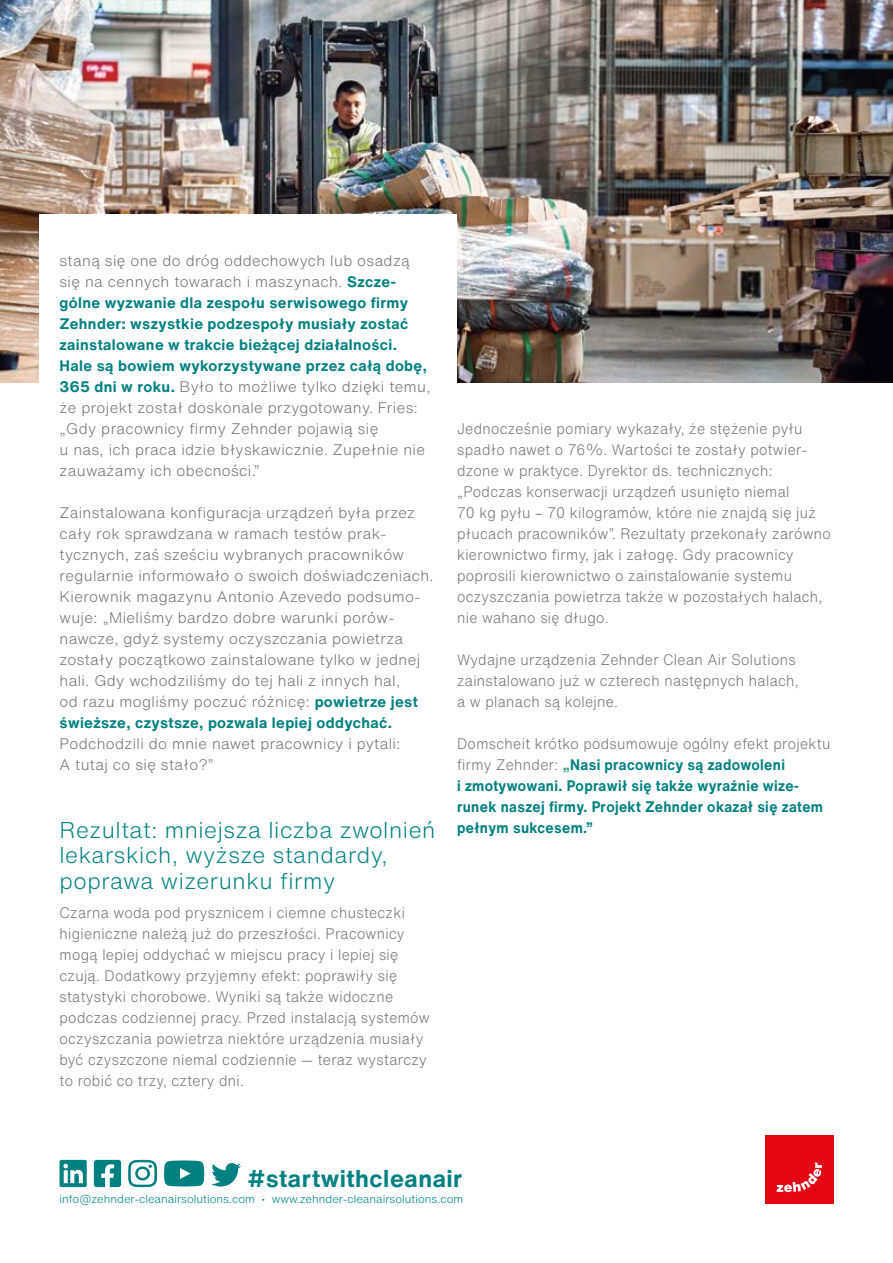
<style>
.page{position:relative;width:893px;height:1263px;background:#fff}
.page>*{position:absolute;margin:0;border:0;box-sizing:border-box;transform-origin:0 0}
.t1{font:700 24px "Helvetica Now Text";letter-spacing:.02em;color:#008081}
.t2{font:300 22.5px/25.5px "Helvetica Now Text";letter-spacing:.025em;color:#008080}
.t3{font:300 15px/21px "Helvetica Now Text";letter-spacing:.025em;color:#706f6f}
.t4{font:300 15px/21px "Helvetica Now Text";letter-spacing:.025em;color:#706f6f;scale:.94 1}
.t5{font:700 15px/21px "Helvetica Now Text";letter-spacing:.025em;color:#008080;scale:.94 1}
.t6{font:300 11.4px "Helvetica Now Text";color:#008081}
.s1{font-weight:700;color:#008080}
.s2{font-weight:300;color:#706f6f}
.s3{color:#3f9f88}
</style>
<div class="page">
<svg style="left:60px;top:1160px;width:27px;height:27px"></svg>
<svg style="left:128px;top:1160px;width:29px;height:27px"></svg>
<svg style="left:94px;top:1160px;width:27px;height:27px"></svg>
<svg style="left:164px;top:1160px;width:40px;height:26px"></svg>
<svg style="left:211px;top:1163px;width:30px;height:23px"></svg>
<img style="left:0;top:0;width:893px;height:383px">
<div style="left:765px;top:1135px;width:68px;height:68px;background:#e30613"></div>
<svg style="left:777px;top:1162px;width:45px;height:30px"></svg>
<div style="left:40px;top:215px;width:417px;height:172px;background:#fff"></div>
<p class="t3" style="left:60px;top:250px;width:372px">staną się one do dróg oddechowych lub osadzą się na cennych towarach i maszynach. <span class="s1">Szcze&shy;gólne wyzwanie dla zespołu serwisowego firmy Zehnder: wszystkie podzespoły musiały zostać zainstalowane w trakcie bieżącej działalności.<br>Hale są bowiem wykorzystywane przez całą dobę, 365 dni w roku.</span> Było to możliwe tylko dzięki temu, że projekt został doskonale przygotowany. Fries: „Gdy pracownicy firmy Zehnder pojawią się<br>u nas, ich praca idzie błyskawicznie. Zupełnie nie zauważamy ich obecności.”</p>
<p class="t3" style="left:60px;top:502px;width:376px">Zainstalowana konfiguracja urządzeń była przez cały rok sprawdzana w ramach testów prak&shy;tycznych, zaś sześciu wybranych pracowników regularnie informowało o swoich doświadczeniach.<br>Kierownik magazynu Antonio Azevedo podsumo&shy;wuje: „Mieliśmy bardzo dobre warunki porów&shy;nawcze, gdyż systemy oczyszczania powietrza zostały początkowo zainstalowane tylko w jednej hali. Gdy wchodziliśmy do tej hali z innych hal,<br>od razu mogliśmy poczuć różnicę: <span class="s1">powietrze jest świeższe, czystsze, pozwala lepiej oddychać.</span></p>
<p class="t3" style="left:60px;top:733px;width:342px">Podchodzili do mnie nawet pracownicy i pytali:<br>A tutaj co się stało?”</p>
<h2 class="t2" style="left:60px;top:816px;width:377px">Rezultat: mniejsza liczba zwolnień lekarskich, wyższe standardy, poprawa wizerunku firmy</h2>
<p class="t4" style="left:60px;top:902px;width:395px">Czarna woda pod prysznicem i ciemne chusteczki higieniczne należą już do przeszłości. Pracownicy mogą lepiej oddychać w miejscu pracy i lepiej się czują. Dodatkowy przyjemny efekt: poprawiły się statystyki chorobowe. Wyniki są także widoczne podczas codziennej pracy. Przed instalacją systemów oczyszczania powietrza niektóre urządzenia musiały być czyszczone niemal codziennie — teraz wystarczy to robić co trzy, cztery dni.</p>
<p class="t4" style="left:457px;top:418px;width:399px">Jednocześnie pomiary wykazały, że stężenie pyłu spadło nawet o 76%. Wartości te zostały potwier&shy;dzone w praktyce. Dyrektor ds. technicznych: „Podczas konserwacji urządzeń usunięto niemal<br>70 kg pyłu – 70 kilogramów, które nie znajdą się już płucach pracowników”. Rezultaty przekonały zarówno kierownictwo firmy, jak i załogę. Gdy pracownicy poprosili kierownictwo o zainstalowanie systemu oczyszczania powietrza także w pozostałych halach, nie wahano się długo.</p>
<p class="t4" style="left:457px;top:649px;width:365px">Wydajne urządzenia Zehnder Clean Air Solutions zainstalowano już w czterech następnych halach, a w planach są kolejne.</p>
<p class="t5" style="left:457px;top:733px;width:398px"><span class="s2">Domscheit krótko podsumowuje ogólny efekt projektu firmy Zehnder:</span> <span class="s3">„</span>Nasi pracownicy są zadowoleni<br>i zmotywowani. Poprawił się także wyraźnie wize&shy;runek naszej firmy. Projekt Zehnder okazał się zatem pełnym sukcesem.”</p>
<h1 class="t1" style="left:248px;top:1160px;width:216px">#startwithcleanair</h1>
<p class="t6" style="left:60px;top:1190px;width:405px">info@zehnder-cleanairsolutions.com • www.zehnder-cleanairsolutions.com</p>
</div>
